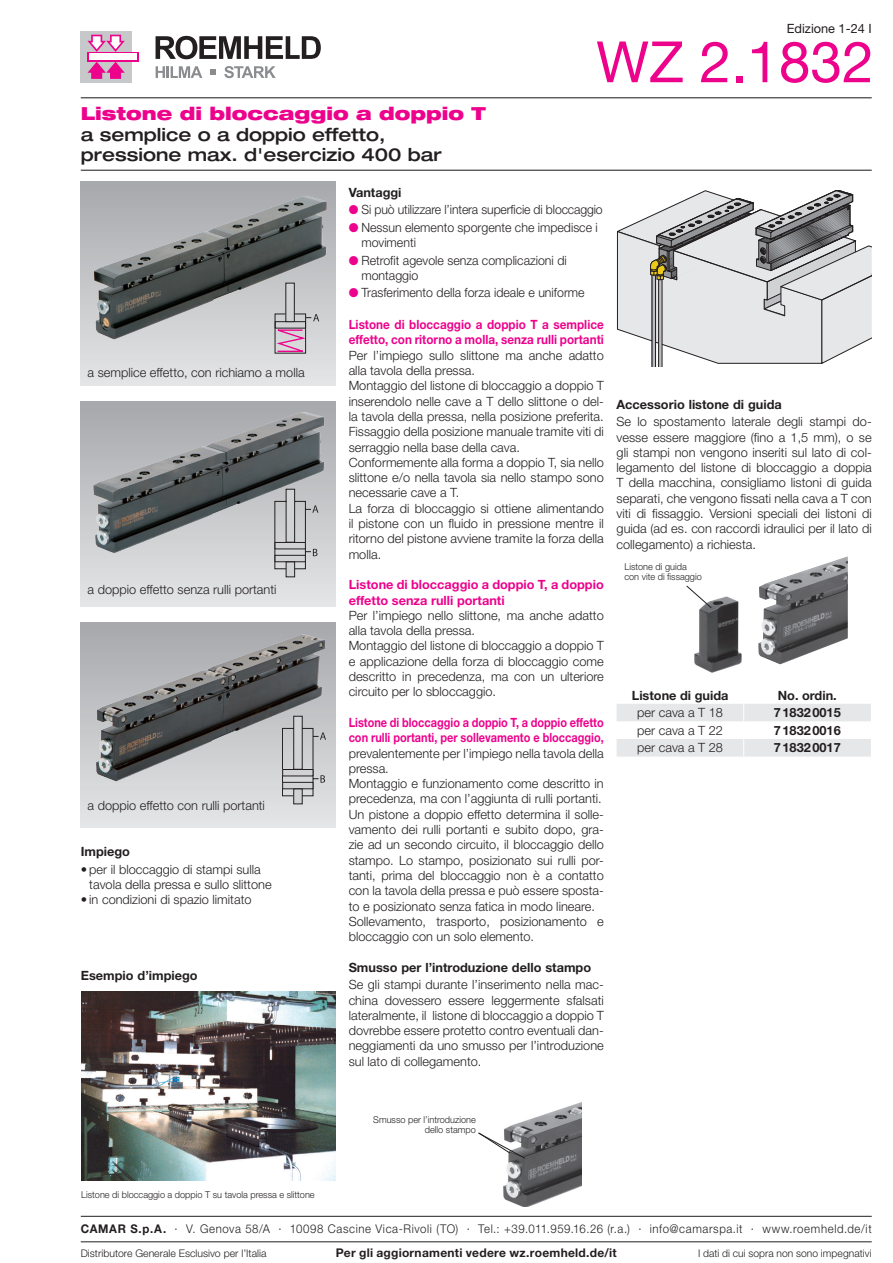
<style>
.page{position:relative;width:893px;height:1263px;background:#fff}
.page>*{position:absolute;margin:0;border:0;box-sizing:border-box;transform-origin:0 0}
.t1{font:57px "Helvetica Neue LT Pro";color:#ed028c}
.t2{font:500 expanded 18px/20.2px "Helvetica Neue LT Pro";color:#231f20}
.t3{font:900 expanded 18px "Helvetica Neue LT Pro";color:#ed028c}
.t4{font:300 12.75px/15.3px "Helvetica Neue LT Pro";color:#231f20}
.t5{font:700 12.75px "Helvetica Neue LT Pro";color:#231f20}
.t6{font:700 12.75px/15.3px "Helvetica Neue LT Pro";color:#ed028c;scale:.86 1}
.t7{font:700 12.75px/15.3px "Helvetica Neue LT Pro";color:#ed028c;scale:.92 1}
.t8{font:700 12.75px/15.3px "Helvetica Neue LT Pro";color:#ed028c}
.t9{font:300 12.75px "Helvetica Neue LT Pro";color:#231f20;scale:.96 1}
.t10{font:12.75px "Helvetica Neue LT Pro";color:#231f20}
.t11{font:300 12px "Helvetica Neue LT Pro";letter-spacing:.055em;color:#231f20;scale:.95 1}
.t12{font:700 12px "Helvetica Neue LT Pro";letter-spacing:.025em;color:#231f20}
.t13{font:300 10.5px "Helvetica Neue LT Pro";color:#231f20}
.t14{font:300 9.45px/10.5px "Helvetica Neue LT Pro";color:#231f20}
.s1{color:#ed028c}
.s2{font-weight:700}
</style>
<div class="page">
<hr style="left:81px;top:170px;width:791px;height:1px;background:#231f20">
<hr style="left:81px;top:97px;width:791px;height:1px;background:#231f20">
<div style="left:81px;top:31px;width:51px;height:52px;background:#c7c8ca"></div>
<svg style="left:87px;top:52px;width:52px;height:9px"></svg>
<div style="left:89px;top:54px;width:48px;height:6px;background:#fff"></div>
<svg style="left:87px;top:35px;width:38px;height:17px"></svg>
<svg style="left:87px;top:62px;width:38px;height:17px"></svg>
<svg style="left:156px;top:36px;width:165px;height:23px"></svg>
<svg style="left:156px;top:66px;width:46px;height:12px"></svg>
<svg style="left:224px;top:66px;width:52px;height:12px"></svg>
<svg style="left:210px;top:69px;width:6px;height:6px"></svg>
<div style="left:81px;top:402px;width:255px;height:204px;background:linear-gradient(to bottom,#a7a8ac,#e4e5e6)"></div>
<div style="left:81px;top:623px;width:255px;height:204px;background:linear-gradient(to bottom,#a7a8ac,#e4e5e7)"></div>
<img style="left:694px;top:596px;width:48px;height:77px">
<svg style="left:686px;top:585px;width:26px;height:24px"></svg>
<img style="left:758px;top:556px;width:90px;height:108px">
<img style="left:503px;top:1102px;width:78px;height:104px">
<svg style="left:478px;top:1132px;width:48px;height:27px"></svg>
<div style="left:81px;top:182px;width:255px;height:204px;background:linear-gradient(to bottom,#a7a8ac,#e4e5e6)"></div>
<svg style="left:275px;top:343px;width:44px;height:10px"></svg>
<svg style="left:274px;top:559px;width:44px;height:10px"></svg>
<div style="left:275px;top:555px;width:30px;height:7px;background:#d1d2d4"></div>
<div style="left:275px;top:555px;width:31px;height:7px;border:1px solid #231f20"></div>
<div style="left:286px;top:562px;width:9px;height:15px;background:#d1d2d4"></div>
<div style="left:286px;top:562px;width:9px;height:15px;border:1px solid #231f20"></div>
<img style="left:91px;top:191px;width:238px;height:152px">
<img style="left:84px;top:401px;width:248px;height:158px">
<svg style="left:282px;top:784px;width:44px;height:12px"></svg>
<div style="left:283px;top:782px;width:30px;height:7px;background:#d1d2d4"></div>
<div style="left:282px;top:782px;width:31px;height:7px;border:1px solid #231f20"></div>
<div style="left:294px;top:789px;width:8px;height:15px;background:#d1d2d4"></div>
<div style="left:293px;top:789px;width:10px;height:15px;border:1px solid #231f20"></div>
<img style="left:86px;top:631px;width:247px;height:153px">
<svg style="left:617px;top:190px;width:255px;height:177px"></svg>
<img style="left:82px;top:991px;width:254px;height:189px">
<svg style="left:617px;top:704px;width:254px;height:52px"></svg>
<hr style="left:81px;top:1241px;width:791px;height:1px;background:#231f20">
<hr style="left:81px;top:1216px;width:791px;height:1px;background:#231f20">
<p class="t10" style="left:787px;top:20px;width:87px">Edizione 1-24 I</p>
<h2 class="t3" style="left:81px;top:102px;width:406px">Listone di bloccaggio a doppio T</h2>
<h2 class="t2" style="left:81px;top:123px;width:362px">a semplice o a doppio effetto, pressione max. d'esercizio 400 bar</h2>
<h1 class="t1" style="left:596px;top:27px;width:279px">WZ 2.1832</h1>
<p class="t4" style="left:88px;top:364px;width:219px">a semplice effetto, con richiamo a molla</p>
<p class="t4" style="left:88px;top:581px;width:190px">a doppio effetto senza rulli portanti</p>
<p class="t4" style="left:88px;top:797px;width:179px">a doppio effetto con rulli portanti</p>
<p class="t5" style="left:81px;top:844px;width:51px">Impiego</p>
<p class="t4" style="left:89px;top:861px;width:184px;text-indent:-9px">• per il bloccaggio di stampi sulla tavola della pressa e sullo slittone</p>
<p class="t4" style="left:81px;top:892px;width:172px">• in condizioni di spazio limitato</p>
<p class="t5" style="left:81px;top:967px;width:118px">Esempio d’impiego</p>
<p class="t14" style="left:81px;top:1189px;width:235px">Listone di bloccaggio a doppio T su tavola pressa e slittone</p>
<p class="t5" style="left:349px;top:185px;width:54px">Vantaggi</p>
<p class="t9" style="left:349px;top:202px;width:266px"><span class="s1">●</span> Si può utilizzare l’intera superficie di bloccaggio</p>
<p class="t4" style="left:361px;top:219px;width:238px;text-indent:-13px"><span class="s1">●</span> Nessun elemento sporgente che impedisce i movimenti</p>
<p class="t4" style="left:361px;top:252px;width:207px;text-indent:-13px"><span class="s1">●</span> Retrofit agevole senza complicazioni di montaggio</p>
<p class="t4" style="left:349px;top:285px;width:237px"><span class="s1">●</span> Trasferimento della forza ideale e uniforme</p>
<p class="t7" style="left:349px;top:317px;width:279px">Listone di bloccaggio a doppio T a semplice effetto, con ritorno a molla, senza rulli portanti</p>
<p class="t4" style="left:349px;top:347px;width:257px">Per l’impiego sullo slittone ma anche adatto alla tavola della pressa.<br>Montaggio del listone di bloccaggio a doppio T inserendolo nelle cave a T dello slittone o del&shy;la tavola della pressa, nella posizione preferita.<br>Fissaggio della posizione manuale tramite viti di serraggio nella base della cava.<br>Conformemente alla forma a doppio T, sia nello slittone e/o nella tavola sia nello stampo sono necessarie cave a T.<br>La forza di bloccaggio si ottiene alimentando il pistone con un fluido in pressione mentre il ritorno del pistone avviene tramite la forza della molla.</p>
<p class="t8" style="left:349px;top:577px;width:257px">Listone di bloccaggio a doppio T, a doppio effetto senza rulli portanti</p>
<p class="t4" style="left:349px;top:607px;width:257px">Per l’impiego nello slittone, ma anche adatto alla tavola della pressa.<br>Montaggio del listone di bloccaggio a doppio T e applicazione della forza di bloccaggio come descritto in precedenza, ma con un ulteriore circuito per lo sbloccaggio.</p>
<p class="t6" style="left:349px;top:714px;width:298px">Listone di bloccaggio a doppio T, a doppio effetto con rulli portanti, per sollevamento e bloccaggio,</p>
<p class="t4" style="left:349px;top:745px;width:257px">prevalentemente per l’impiego nella tavola della pressa.<br>Montaggio e funzionamento come descritto in precedenza, ma con l’aggiunta di rulli portanti.<br>Un pistone a doppio effetto determina il solle&shy;vamento dei rulli portanti e subito dopo, gra&shy;zie ad un secondo circuito, il bloccaggio dello stampo. Lo stampo, posizionato sui rulli por&shy;tanti, prima del bloccaggio non è a contatto con la tavola della pressa e può essere sposta&shy;to e posizionato senza fatica in modo lineare.<br>Sollevamento, trasporto, posizionamento e bloccaggio con un solo elemento.</p>
<p class="t5" style="left:349px;top:959px;width:244px">Smusso per l’introduzione dello stampo</p>
<p class="t4" style="left:349px;top:977px;width:257px;text-align:justify">Se gli stampi durante l’inserimento nella mac&shy;china dovessero essere leggermente sfalsati lateralmente, il listone di bloccaggio a doppio T dovrebbe essere protetto contro eventuali dan&shy;neggiamenti da uno smusso per l’introduzione sul lato di collegamento.</p>
<p class="t5" style="left:617px;top:396px;width:167px">Accessorio listone di guida</p>
<p class="t4" style="left:617px;top:414px;width:257px;text-align:justify">Se lo spostamento laterale degli stampi do&shy;vesse essere maggiore (fino a 1,5 mm), o se gli stampi non vengono inseriti sul lato di col&shy;legamento del listone di bloccaggio a doppia T della macchina, consigliamo listoni di guida separati, che vengono fissati nella cava a T con viti di fissaggio. Versioni speciali dei listoni di guida (ad es. con raccordi idraulici per il lato di collegamento) a richiesta.</p>
<p class="t14" style="left:624px;top:561px;width:79px">Listone di guida con vite di fissaggio</p>
<p class="t5" style="left:632px;top:687px;width:98px">Listone di guida</p>
<p class="t5" style="left:778px;top:687px;width:61px">No. ordin.</p>
<p class="t4" style="left:637px;top:705px;width:87px">per cava a T 18</p>
<p class="t5" style="left:774px;top:705px;width:68px">718320015</p>
<p class="t4" style="left:637px;top:722px;width:87px">per cava a T 22</p>
<p class="t5" style="left:774px;top:722px;width:68px">718320016</p>
<p class="t4" style="left:637px;top:740px;width:87px">per cava a T 28</p>
<p class="t5" style="left:774px;top:740px;width:68px">718320017</p>
<p class="t14" style="left:373px;top:1114px;width:104px;text-align:right">Smusso per l’introduzione dello stampo</p>
<p class="t11" style="left:81px;top:1222px;width:834px"><span class="s2">CAMAR S.p.A.</span> · V. Genova 58/A · 10098 Cascine Vica-Rivoli (TO) · Tel.: +39.011.959.16.26 (r.a.) · info@camarspa.it · www.roemheld.de/it</p>
<p class="t13" style="left:81px;top:1246px;width:187px">Distributore Generale Esclusivo per l’Italia</p>
<p class="t12" style="left:336px;top:1245px;width:282px">Per gli aggiornamenti vedere wz.roemheld.de/it</p>
<p class="t13" style="left:698px;top:1246px;width:175px">I dati di cui sopra non sono impegnativi</p>
</div>
